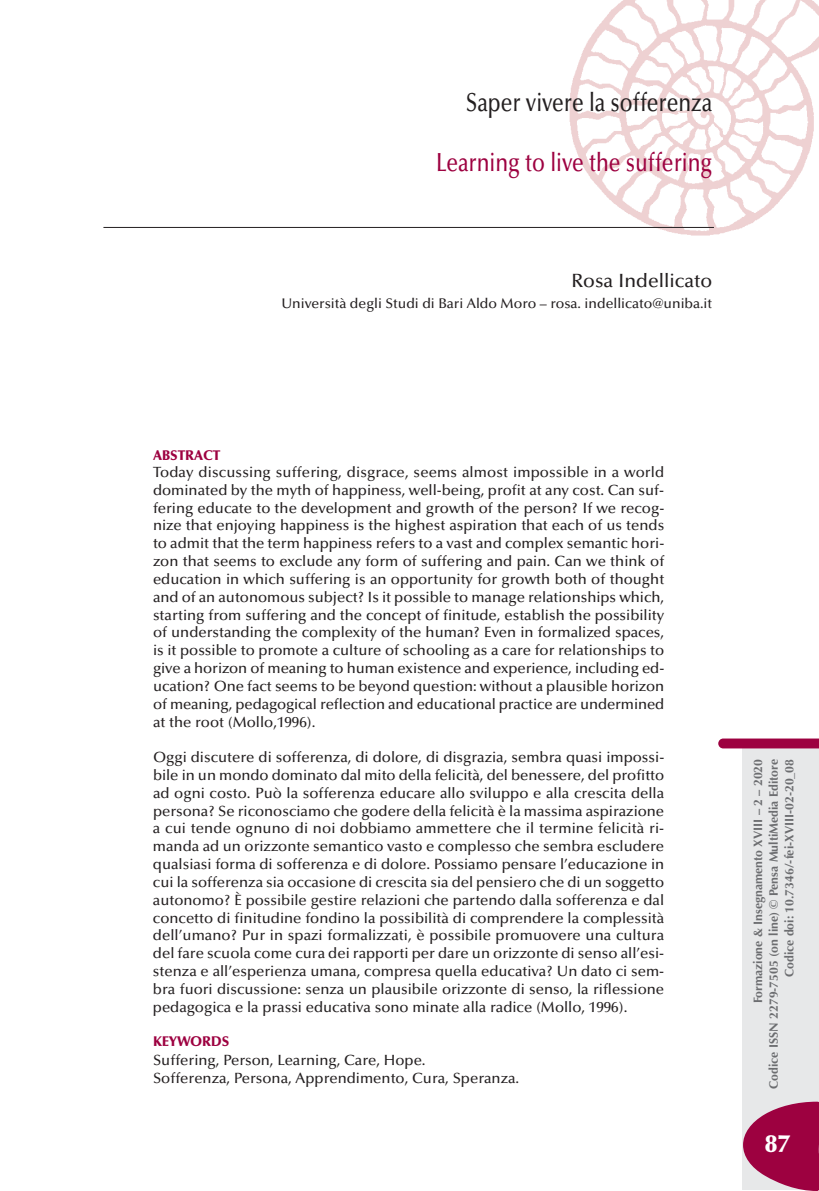
<style>
.page{position:relative;width:819px;height:1191px;background:#fff}
.page>*{position:absolute;margin:0;border:0;box-sizing:border-box;transform-origin:0 0}
.t1{font:500 26.25px "Optima";color:#9d0140;scale:.8 1}
.t2{font:500 26.25px "Optima";color:#231f20;scale:.8 1}
.t3{font:900 24.5px "Optima";color:#fff}
.t4{font:500 19.25px "Optima";color:#231f20}
.t5{font:500 14.88px/17.8px "Optima";color:#231f20;text-align:justify}
.t6{font:500 14px "Optima";color:#231f20}
.t7{font:900 14px "Optima";letter-spacing:-.01em;color:#9d0140}
.t8{font:700 12.25px/15.8px "Optima";color:#6c6d70;text-align:right}
</style>
<div class="page">
<div style="left:741px;top:748px;width:78px;height:442px;background:#e7e8e9"></div>
<svg style="left:718px;top:738px;width:101px;height:10px"></svg>
<svg style="left:743px;top:1101px;width:76px;height:90px"></svg>
<img style="left:548px;top:0;width:271px;height:236px">
<hr style="left:103px;top:227px;width:611px;height:1px;background:#231f20">
<h1 class="t2" style="left:465px;top:92px;width:309px">Saper vivere la sofferenza</h1>
<h1 class="t1" style="left:436px;top:152px;width:346px">Learning to live the suffering</h1>
<p class="t4" style="left:571px;top:273px;width:142px">Rosa Indellicato</p>
<p class="t6" style="left:281px;top:298px;width:432px">Università degli Studi di Bari Aldo Moro – rosa. indellicato@uniba.it</p>
<p class="t7" style="left:153px;top:450px;width:69px">ABSTRACT</p>
<p class="t5" style="left:153px;top:464px;width:512px">Today discussing suffering, disgrace, seems almost impossible in a world dominated by the myth of happiness, well-being, profit at any cost. Can suf&shy;fering educate to the development and growth of the person? If we recog&shy;nize that enjoying happiness is the highest aspiration that each of us tends to admit that the term happiness refers to a vast and complex semantic hori&shy;zon that seems to exclude any form of suffering and pain. Can we think of education in which suffering is an opportunity for growth both of thought and of an autonomous subject? Is it possible to manage relationships which, starting from suffering and the concept of finitude, establish the possibility of understanding the complexity of the human? Even in formalized spaces, is it possible to promote a culture of schooling as a care for relationships to give a horizon of meaning to human existence and experience, including ed&shy;ucation? One fact seems to be beyond question: without a plausible horizon of meaning, pedagogical reflection and educational practice are undermined at the root (Mollo,1996).</p>
<p class="t5" style="left:153px;top:749px;width:513px">Oggi discutere di sofferenza, di dolore, di disgrazia, sembra quasi impossi&shy;bile in un mondo dominato dal mito della felicità, del benessere, del profitto ad ogni costo. Può la sofferenza educare allo sviluppo e alla crescita della persona? Se riconosciamo che godere della felicità è la massima aspirazione a cui tende ognuno di noi dobbiamo ammettere che il termine felicità ri&shy;manda ad un orizzonte semantico vasto e complesso che sembra escludere qualsiasi forma di sofferenza e di dolore. Possiamo pensare l’educazione in cui la sofferenza sia occasione di crescita sia del pensiero che di un soggetto autonomo? È possibile gestire relazioni che partendo dalla sofferenza e dal concetto di finitudine fondino la possibilità di comprendere la complessità dell’umano? Pur in spazi formalizzati, è possibile promuovere una cultura del fare scuola come cura dei rapporti per dare un orizzonte di senso all’esi&shy;stenza e all’esperienza umana, compresa quella educativa? Un dato ci sem&shy;bra fuori discussione: senza un plausibile orizzonte di senso, la riflessione pedagogica e la prassi educativa sono minate alla radice (Mollo, 1996).</p>
<p class="t7" style="left:153px;top:1035px;width:78px">KEYWORDS</p>
<p class="t5" style="left:153px;top:1052px;width:368px">Suffering, Person, Learning, Care, Hope.<br>Sofferenza, Persona, Apprendimento, Cura, Speranza.</p>
<p class="t8" style="left:750px;top:1089px;width:331px;rotate:-90deg">Formazione &amp; Insegnamento XVIII – 2 – 2020<br>Codice ISSN 2279-7505 (on line) © Pensa MultiMedia Editore<br>Codice doi: 10.7346/-fei-XVIII-02-20_08</p>
<h2 class="t3" style="left:765px;top:1134px;width:26px">87</h2>
</div>
